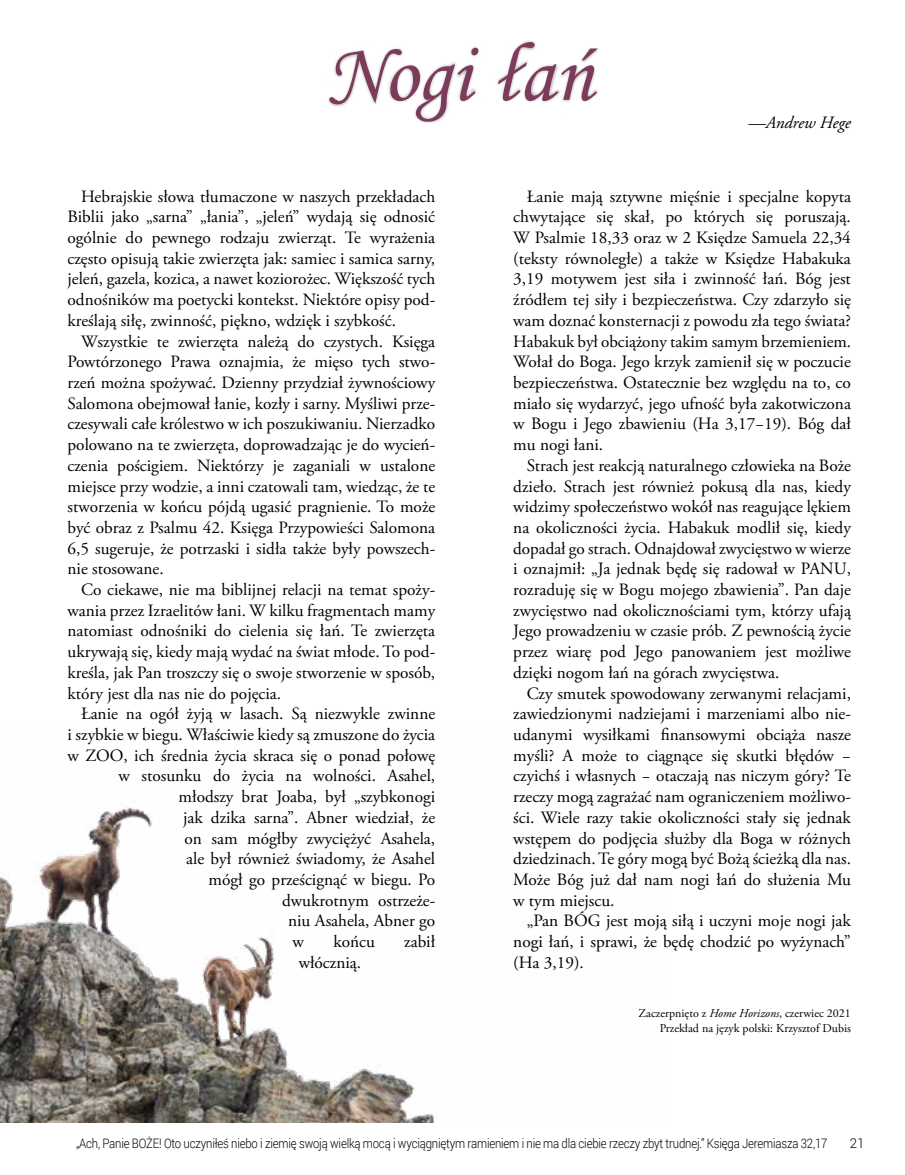
<style>
.page{position:relative;width:905px;height:1175px;background:#fff}
.page>*{position:absolute;margin:0;border:0;box-sizing:border-box;transform-origin:0 0}
.t1{font:84px "Monotype Corsiva";letter-spacing:.005em;color:#7d3b5b}
.t2{font:17.25px/20.7px "Adobe Garamond Pro";color:#000;text-align:justify}
.t3{font:italic 17.25px "Adobe Garamond Pro";color:#000}
.t4{font:300 13.5px "Roboto";color:#000}
.t5{font:300 13.05px "Roboto";letter-spacing:-.015em;color:#000;scale:.87 1}
.t6{font:12px/14.4px "Adobe Garamond Pro";color:#000;text-align:right}
.s1{font-style:italic}
</style>
<div class="page">
<img style="left:0;top:799px;width:434px;height:323px">
<div style="left:327px;top:40px;width:273px;height:83px;background:#000;opacity:.3"></div>
<h1 class="t1" style="left:325px;top:23px;width:269px">Nogi łań</h1>
<p class="t3" style="left:748px;top:112px;width:104px">—Andrew Hege</p>
<p class="t2" style="left:67px;top:186px;width:369px;text-indent:14px">Hebrajskie słowa tłumaczone w naszych przekładach Biblii jako „sarna” „łania”, „jeleń” wydają się odnosić ogólnie do pewnego rodzaju zwierząt. Te wyrażenia często opisują takie zwierzęta jak: samiec i samica sarny, jeleń, gazela, kozica, a nawet koziorożec. Większość tych odnośników ma poetycki kontekst. Niektóre opisy pod&shy;kreślają siłę, zwinność, piękno, wdzięk i szybkość.</p>
<p class="t2" style="left:67px;top:331px;width:369px;text-indent:14px">Wszystkie te zwierzęta należą do czystych. Księga Powtórzonego Prawa oznajmia, że mięso tych stwo&shy;rzeń można spożywać. Dzienny przydział żywnościowy Salomona obejmował łanie, kozły i sarny. Myśliwi prze&shy;czesywali całe królestwo w ich poszukiwaniu. Nierzadko polowano na te zwierzęta, doprowadzając je do wycień&shy;czenia pościgiem. Niektórzy je zaganiali w ustalone miejsce przy wodzie, a inni czatowali tam, wiedząc, że te stworzenia w końcu pójdą ugasić pragnienie. To może być obraz z Psalmu 42. Księga Przypowieści Salomona 6,5 sugeruje, że potrzaski i sidła także były powszech&shy;nie stosowane.</p>
<p class="t2" style="left:67px;top:580px;width:369px;text-indent:14px">Co ciekawe, nie ma biblijnej relacji na temat spoży&shy;wania przez Izraelitów łani. W kilku fragmentach mamy natomiast odnośniki do cielenia się łań. Te zwierzęta ukrywają się, kiedy mają wydać na świat młode. To pod&shy;kreśla, jak Pan troszczy się o swoje stworzenie w sposób, który jest dla nas nie do pojęcia.</p>
<p class="t2" style="left:81px;top:704px;width:356px">Łanie na ogół żyją w lasach. Są niezwykle zwinne</p>
<p class="t2" style="left:68px;top:725px;width:369px">i szybkie w biegu. Właściwie kiedy są zmuszone do życia</p>
<p class="t2" style="left:68px;top:745px;width:369px">w ZOO, ich średnia życia skraca się o ponad połowę</p>
<p class="t2" style="left:119px;top:766px;width:318px">w stosunku do życia na wolności. Asahel,</p>
<p class="t2" style="left:178px;top:787px;width:258px">młodszy brat Joaba, był „szybkonogi</p>
<p class="t2" style="left:183px;top:807px;width:253px">jak dzika sarna”. Abner wiedział, że</p>
<p class="t2" style="left:184px;top:828px;width:252px">on sam mógłby zwyciężyć Asahela,</p>
<p class="t2" style="left:186px;top:849px;width:250px">ale był również świadomy, że Asahel</p>
<p class="t2" style="left:208px;top:869px;width:228px">mógł go prześcignąć w biegu. Po</p>
<p class="t2" style="left:282px;top:890px;width:155px">dwukrotnym ostrzeże-</p>
<p class="t2" style="left:288px;top:911px;width:149px">niu Asahela, Abner go</p>
<p class="t2" style="left:293px;top:932px;width:13px">w</p>
<p class="t2" style="left:333px;top:932px;width:43px">końcu</p>
<p class="t2" style="left:404px;top:932px;width:33px">zabił</p>
<p class="t2" style="left:299px;top:952px;width:64px">włócznią.</p>
<p class="t2" style="left:513px;top:186px;width:339px;text-indent:14px">Łanie mają sztywne mięśnie i specjalne kopyta chwytające się skał, po których się poruszają.<br>W Psalmie 18,33 oraz w 2 Księdze Samuela 22,34 (teksty równoległe) a także w Księdze Habakuka 3,19 motywem jest siła i zwinność łań. Bóg jest źródłem tej siły i bezpieczeństwa. Czy zdarzyło się wam doznać konsternacji z powodu zła tego świata?<br>Habakuk był obciążony takim samym brzemieniem.<br>Wołał do Boga. Jego krzyk zamienił się w poczucie bezpieczeństwa. Ostatecznie bez względu na to, co miało się wydarzyć, jego ufność była zakotwiczona w Bogu i Jego zbawieniu (Ha 3,17−19). Bóg dał mu nogi łani.</p>
<p class="t2" style="left:513px;top:455px;width:339px;text-indent:14px">Strach jest reakcją naturalnego człowieka na Boże dzieło. Strach jest również pokusą dla nas, kiedy widzimy społeczeństwo wokół nas reagujące lękiem na okoliczności życia. Habakuk modlił się, kiedy dopadał go strach. Odnajdował zwycięstwo w wierze i oznajmił: „Ja jednak będę się radował w PANU, rozraduję się w Bogu mojego zbawienia”. Pan daje zwycięstwo nad okolicznościami tym, którzy ufają Jego prowadzeniu w czasie prób. Z pewnością życie przez wiarę pod Jego panowaniem jest możliwe dzięki nogom łań na górach zwycięstwa.</p>
<p class="t2" style="left:513px;top:683px;width:339px;text-indent:14px">Czy smutek spowodowany zerwanymi relacjami, zawiedzionymi nadziejami i marzeniami albo nie&shy;udanymi wysiłkami finansowymi obciąża nasze myśli? A może to ciągnące się skutki błędów − czyichś i własnych − otaczają nas niczym góry? Te rzeczy mogą zagrażać nam ograniczeniem możliwo&shy;ści. Wiele razy takie okoliczności stały się jednak wstępem do podjęcia służby dla Boga w różnych dziedzinach. Te góry mogą być Bożą ścieżką dla nas.<br>Może Bóg już dał nam nogi łań do służenia Mu w tym miejscu.</p>
<p class="t2" style="left:513px;top:911px;width:339px;text-indent:14px">„Pan BÓG jest moją siłą i uczyni moje nogi jak nogi łań, i sprawi, że będę chodzić po wyżynach” (Ha 3,19).</p>
<p class="t6" style="left:638px;top:1006px;width:214px">Zaczerpnięto z <span class="s1">Home Horizons</span>, czerwiec 2021<br>Przekład na język polski: Krzysztof Dubis</p>
<p class="t5" style="left:76px;top:1134px;width:865px">„Ach, Panie BOŻE! Oto uczyniłeś niebo i ziemię swoją wielką mocą i wyciągniętym ramieniem i nie ma dla ciebie rzeczy zbyt trudnej.” Księga Jeremiasza 32,17</p>
<p class="t4" style="left:849px;top:1133px;width:16px">21</p>
</div>
